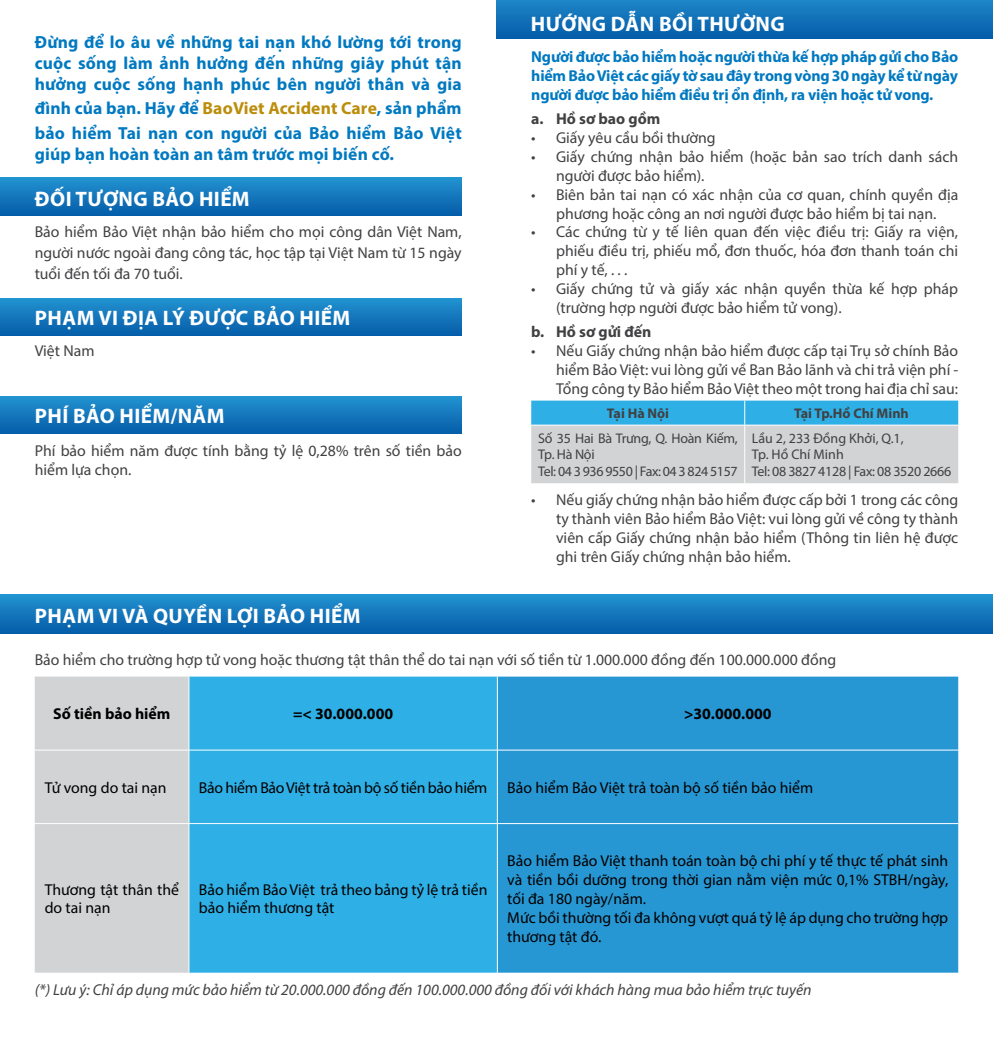
<style>
.page{position:relative;width:993px;height:1042px;background:#fff}
.page>*{position:absolute;margin:0;border:0;box-sizing:border-box;transform-origin:0 0}
.t1{font:700 21px "Myriad Pro";letter-spacing:.02em;color:#fff}
.t2{font:700 17.5px/21px "Myriad Pro";letter-spacing:.01em;color:#0079c1;text-align:justify}
.t3{font:15.75px/18.9px "Myriad Pro";color:#414042;text-align:justify}
.t4{font:15.75px/18.9px "Myriad Pro";color:#000}
.t5{font:700 15.75px/18.9px "Myriad Pro";letter-spacing:-.01em;color:#0079c1;text-align:justify}
.t6{font:italic 15.75px "Myriad Pro";color:#414042}
.t7{font:700 15.75px "Myriad Pro";color:#000}
.t8{font:15.75px "Myriad Pro";letter-spacing:-.02em;color:#000}
.t9{font:700 15.75px "Myriad Pro";color:#414042}
.t10{font:14px/16.8px "Myriad Pro";letter-spacing:-.02em;color:#414042}
.t11{font:700 14px "Myriad Pro";color:#414042}
.s1{color:#bb8d0a}
</style>
<div class="page">
<div style="left:496px;top:0;width:496px;height:38px;background:linear-gradient(to bottom,#1e85c7,#055eaa)"></div>
<svg style="left:531px;top:401px;width:426px;height:82px;background:#a1c8d9"></svg>
<hr style="left:531px;top:425px;width:213px;height:1px;background:#fff">
<hr style="left:744px;top:425px;width:213px;height:1px;background:#fff">
<hr style="left:744px;top:425px;width:1px;height:58px;background:#fff">
<svg style="left:0;top:397px;width:461px;height:37px;background:#1376bc"></svg>
<svg style="left:0;top:178px;width:461px;height:37px;background:#1477bc"></svg>
<div style="left:0;top:298px;width:461px;height:38px;background:linear-gradient(to bottom,#2392d0,#065eaa)"></div>
<div style="left:0;top:595px;width:992px;height:38px;background:linear-gradient(to bottom,#2392d0,#075eaa)"></div>
<div style="left:35px;top:676px;width:153px;height:296px;background:#d1d3d4"></div>
<svg style="left:189px;top:676px;width:308px;height:296px;background:#35b1e5"></svg>
<div style="left:498px;top:676px;width:459px;height:296px;background:#2797d4"></div>
<hr style="left:35px;top:750px;width:154px;height:1px;background:#fff">
<hr style="left:189px;top:750px;width:308px;height:1px;background:#fff">
<hr style="left:497px;top:750px;width:460px;height:1px;background:#fff">
<hr style="left:35px;top:823px;width:154px;height:1px;background:#fff">
<hr style="left:189px;top:823px;width:308px;height:1px;background:#fff">
<hr style="left:497px;top:823px;width:460px;height:1px;background:#fff">
<p class="t2" style="left:35px;top:31px;width:428px">Đừng để lo âu về những tai nạn khó lường tới trong cuộc sống làm ảnh hưởng đến những giây phút tận hưởng cuộc sống hạnh phúc bên người thân và gia</p>
<p class="t2" style="left:35px;top:96px;width:428px;line-height:24.5px">đình của bạn. Hãy để <span class="s1">BaoViet Accident Care</span>, sản phẩm bảo hiểm Tai nạn con người của Bảo hiểm Bảo Việt</p>
<p class="t2" style="left:35px;top:143px;width:360px">giúp bạn hoàn toàn an tâm trước mọi biến cố.</p>
<h1 class="t1" style="left:35px;top:185px;width:216px">ĐỐI TƯỢNG BẢO HIỂM</h1>
<p class="t3" style="left:35px;top:221px;width:428px;line-height:21px">Bảo hiểm Bảo Việt nhận bảo hiểm cho mọi công dân Việt Nam, người nước ngoài đang công tác, học tập tại Việt Nam từ 15 ngày tuổi đến tối đa 70 tuổi.</p>
<h1 class="t1" style="left:35px;top:304px;width:317px">PHẠM VI ĐỊA LÝ ĐƯỢC BẢO HIỂM</h1>
<p class="t3" style="left:35px;top:341px;width:61px">Việt Nam</p>
<h1 class="t1" style="left:35px;top:402px;width:191px">PHÍ BẢO HIỂM/NĂM</h1>
<p class="t3" style="left:35px;top:441px;width:428px">Phí bảo hiểm năm được tính bằng tỷ lệ 0,28% trên số tiền bảo hiểm lựa chọn.</p>
<h1 class="t1" style="left:530px;top:11px;width:255px">HƯỚNG DẪN BỒI THƯỜNG</h1>
<p class="t5" style="left:531px;top:47px;width:428px">Người được bảo hiểm hoặc người thừa kế hợp pháp gửi cho Bảo hiểm Bảo Việt các giấy tờ sau đây trong vòng 30 ngày kể từ ngày người được bảo hiểm điều trị ổn định, ra viện hoặc tử vong.</p>
<p class="t9" style="left:531px;top:108px;width:131px">a. Hồ sơ bao gồm</p>
<p class="t3" style="left:531px;top:128px;width:186px">• Giấy yêu cầu bồi thường</p>
<p class="t3" style="left:556px;top:147px;width:403px;text-indent:-25px">• Giấy chứng nhận bảo hiểm (hoặc bản sao trích danh sách người được bảo hiểm).</p>
<p class="t3" style="left:531px;top:185px;width:428px;text-align:center">• Biên bản tai nạn có xác nhận của cơ quan, chính quyền địa phương hoặc công an nơi người được bảo hiểm bị tai nạn.</p>
<p class="t3" style="left:556px;top:222px;width:403px;text-indent:-25px">• Các chứng từ y tế liên quan đến việc điều trị: Giấy ra viện, phiếu điều trị, phiếu mổ, đơn thuốc, hóa đơn thanh toán chi phí y tế, . . .</p>
<p class="t3" style="left:556px;top:279px;width:403px;text-indent:-25px">• Giấy chứng tử và giấy xác nhận quyền thừa kế hợp pháp (trường hợp người được bảo hiểm tử vong).</p>
<p class="t9" style="left:531px;top:321px;width:121px">b. Hồ sơ gửi đến</p>
<p class="t3" style="left:556px;top:341px;width:403px;text-indent:-25px">• Nếu Giấy chứng nhận bảo hiểm được cấp tại Trụ sở chính Bảo hiểm Bảo Việt: vui lòng gửi về Ban Bảo lãnh và chi trả viện phí - Tổng công ty Bảo hiểm Bảo Việt theo một trong hai địa chỉ sau:</p>
<p class="t11" style="left:606px;top:404px;width:64px">Tại Hà Nội</p>
<p class="t11" style="left:793px;top:404px;width:116px">Tại Tp.Hồ Chí Minh</p>
<p class="t10" style="left:538px;top:429px;width:201px">Số 35 Hai Bà Trưng, Q. Hoàn Kiếm,<br>Tp. Hà Nội<br>Tel: 04 3 936 9550 | Fax: 04 3 824 5157</p>
<p class="t10" style="left:751px;top:429px;width:201px">Lầu 2, 233 Đồng Khởi, Q.1,<br>Tp. Hồ Chí Minh<br>Tel: 08 3827 4128 | Fax: 08 3520 2666</p>
<p class="t3" style="left:556px;top:490px;width:403px;text-indent:-25px">• Nếu giấy chứng nhận bảo hiểm được cấp bởi 1 trong các công ty thành viên Bảo hiểm Bảo Việt: vui lòng gửi về công ty thành viên cấp Giấy chứng nhận bảo hiểm (Thông tin liên hệ được ghi trên Giấy chứng nhận bảo hiểm.</p>
<h1 class="t1" style="left:35px;top:602px;width:327px">PHẠM VI VÀ QUYỀN LỢI BẢO HIỂM</h1>
<p class="t3" style="left:35px;top:650px;width:802px">Bảo hiểm cho trường hợp tử vong hoặc thương tật thân thể do tai nạn với số tiền từ 1.000.000 đồng đến 100.000.000 đồng</p>
<p class="t7" style="left:53px;top:704px;width:119px">Số tiền bảo hiểm</p>
<p class="t7" style="left:293px;top:704px;width:102px">=&lt; 30.000.000</p>
<p class="t7" style="left:683px;top:704px;width:89px">&gt;30.000.000</p>
<p class="t4" style="left:45px;top:778px;width:123px">Tử vong do tai nạn</p>
<p class="t8" style="left:199px;top:778px;width:290px">Bảo hiểm Bảo Việt trả toàn bộ số tiền bảo hiểm</p>
<p class="t4" style="left:507px;top:778px;width:307px">Bảo hiểm Bảo Việt trả toàn bộ số tiền bảo hiểm</p>
<p class="t4" style="left:507px;top:851px;width:442px">Bảo hiểm Bảo Việt thanh toán toàn bộ chi phí y tế thực tế phát sinh và tiền bồi dưỡng trong thời gian nằm viện mức 0,1% STBH/ngày, tối đa 180 ngày/năm.<br>Mức bồi thường tối đa không vượt quá tỷ lệ áp dụng cho trường hợp thương tật đó.</p>
<p class="t6" style="left:35px;top:979px;width:778px">(*) Lưu ý: Chỉ áp dụng mức bảo hiểm từ 20.000.000 đồng đến 100.000.000 đồng đối với khách hàng mua bảo hiểm trực tuyến</p>
<p class="t4" style="left:45px;top:879px;width:136px">Thương tật thân thể do tai nạn</p>
<p class="t4" style="left:199px;top:879px;width:290px">Bảo hiểm Bảo Việt trả theo bảng tỷ lệ trả tiền bảo hiểm thương tật</p>
</div>
